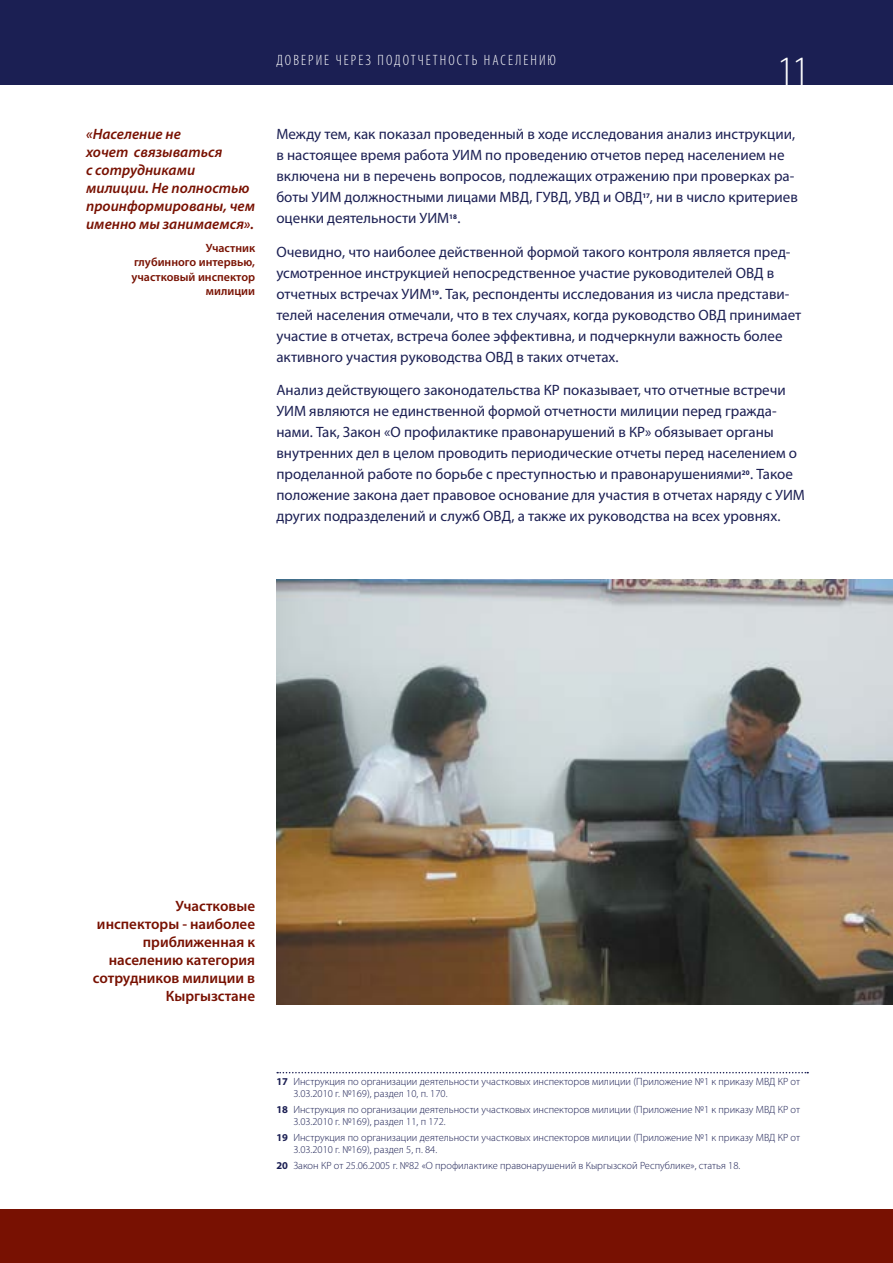
<style>
.page{position:relative;width:893px;height:1263px;background:#fff}
.page>*{position:absolute;margin:0;border:0;box-sizing:border-box;transform-origin:0 0}
.t1{font:300 condensed 42px "Myriad Pro";color:#fff}
.t2{font:15px/21px "Myriad Pro";color:#1b1f53}
.t3{font:italic 600 15px/18px "Myriad Pro";color:#781102}
.t4{font:600 15px/18px "Myriad Pro";color:#781102;text-align:right}
.t5{font:300 condensed 15px "Myriad Pro";letter-spacing:.14em;color:#fff}
.t6{font:600 12px/14.4px "Myriad Pro";color:#781102;text-align:right}
.t7{font:300 10.5px/12px "Myriad Pro";color:#1b1f53}
.s1{font-weight:700}
</style>
<div class="page">
<div style="left:0;top:0;width:893px;height:85px;background:#1b1f53"></div>
<div style="left:0;top:1209px;width:893px;height:54px;background:#781102"></div>
<svg style="left:277px;top:1072px;width:531px;height:1px"></svg>
<img style="left:276px;top:579px;width:617px;height:425px">
<p class="t3" style="left:86px;top:124px;width:171px">«Население не<br>хочет связываться<br>с сотрудниками милиции. Не полностью проинформированы, чем именно мы занимаемся».</p>
<p class="t6" style="left:132px;top:240px;width:125px">Участник<br>глубинного интервью, участковый инспектор милиции</p>
<p class="t5" style="left:276px;top:52px;width:281px">ДОВЕРИЕ ЧЕРЕЗ ПОДОТЧЕТНОСТЬ НАСЕЛЕНИЮ</p>
<h1 class="t1" style="left:778px;top:48px;width:32px">11</h1>
<p class="t2" style="left:276px;top:123px;width:523px">Между тем, как показал проведенный в ходе исследования анализ инструкции, в настоящее время работа УИМ по проведению отчетов перед населением не включена ни в перечень вопросов, подлежащих отражению при проверках ра&shy;боты УИМ должностными лицами МВД, ГУВД, УВД и ОВД<sup>17</sup>, ни в число критериев оценки деятельности УИМ<sup>18</sup>.</p>
<p class="t2" style="left:276px;top:241px;width:526px">Очевидно, что наиболее действенной формой такого контроля является пред&shy;усмотренное инструкцией непосредственное участие руководителей ОВД в отчетных встречах УИМ<sup>19</sup>. Так, респонденты исследования из числа представи&shy;телей населения отмечали, что в тех случаях, когда руководство ОВД принимает участие в отчетах, встреча более эффективна, и подчеркнули важность более активного участия руководства ОВД в таких отчетах.</p>
<p class="t2" style="left:276px;top:380px;width:530px">Анализ действующего законодательства КР показывает, что отчетные встречи УИМ являются не единственной формой отчетности милиции перед гражда&shy;нами. Так, Закон «О профилактике правонарушений в КР» обязывает органы внутренних дел в целом проводить периодические отчеты перед населением о проделанной работе по борьбе с преступностью и правонарушениями<sup>20</sup>. Такое положение закона дает правовое основание для участия в отчетах наряду с УИМ других подразделений и служб ОВД, а также их руководства на всех уровнях.</p>
<p class="t4" style="left:93px;top:896px;width:164px">Участковые инспекторы - наиболее приближенная к населению категория сотрудников милиции в<br>Кыргызстане</p>
<p class="t7" style="left:293px;top:1075px;width:508px;text-indent:-17px"><span class="s1">17</span> Инструкция по организации деятельности участковых инспекторов милиции (Приложение №1 к приказу МВД КР от<br>3.03.2010 г. №169), раздел 10, п. 170.</p>
<p class="t7" style="left:293px;top:1103px;width:508px;text-indent:-17px"><span class="s1">18</span> Инструкция по организации деятельности участковых инспекторов милиции (Приложение №1 к приказу МВД КР от<br>3.03.2010 г. №169), раздел 11, п 172.</p>
<p class="t7" style="left:293px;top:1132px;width:508px;text-indent:-17px"><span class="s1">19</span> Инструкция по организации деятельности участковых инспекторов милиции (Приложение №1 к приказу МВД КР от<br>3.03.2010 г. №169), раздел 5, п. 84.</p>
<p class="t7" style="left:276px;top:1160px;width:465px"><span class="s1">20</span> Закон КР от 25.06.2005 г. №82 «О профилактике правонарушений в Кыргызской Республике», статья 18.</p>
</div>
